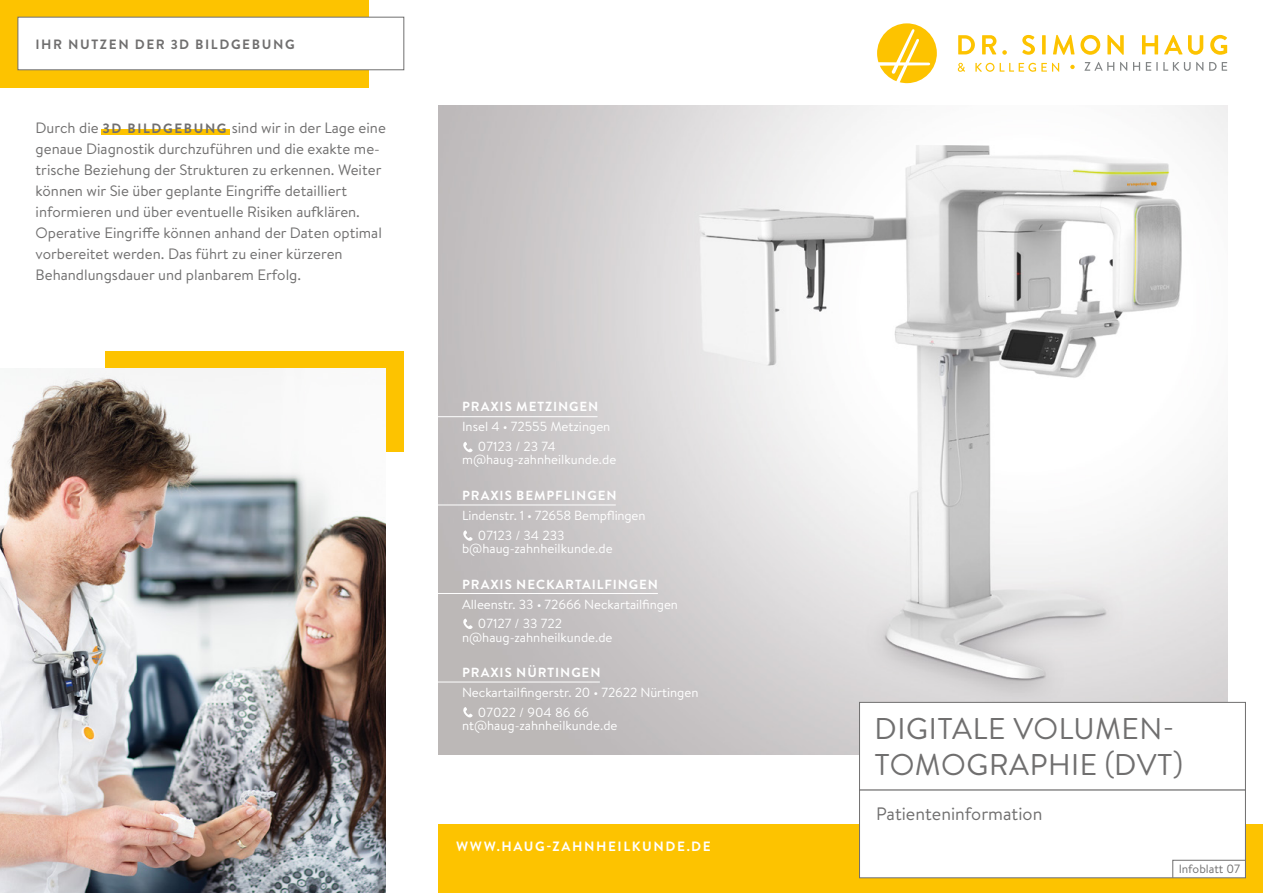
<style>
.page{position:relative;width:1263px;height:893px;background:#fff}
.page>*{position:absolute;margin:0;border:0;box-sizing:border-box;transform-origin:0 0}
.t1{font:30px/36px "Brandon Text";letter-spacing:.02em;color:#706f6f}
.t2{font:18px "Brandon Text";color:#706f6f}
.t3{font:15px/21px "Brandon Text";color:#706f6f}
.t4{font:700 13.5px "Brandon Grotesque";letter-spacing:.12em;color:#fff}
.t5{font:700 13.5px "Brandon Grotesque";letter-spacing:.12em;color:#706f6f}
.t6{font:13.2px/19.8px "Brandon Text";color:#fff}
.t7{font:700 13.2px "Brandon Grotesque";letter-spacing:.07em;color:#fff}
.t8{font:12px "Brandon Text";color:#706f6f}
.s1{font-weight:700;font-size:13.5px}
</style>
<div class="page">
<img style="left:438px;top:105px;width:790px;height:649px">
<div style="left:101px;top:129px;width:129px;height:6px;background:#fdc300"></div>
<div style="left:0;top:0;width:368px;height:87px;background:#fdc300"></div>
<div style="left:105px;top:351px;width:298px;height:101px;background:#fdc300"></div>
<div style="left:438px;top:825px;width:825px;height:68px;background:#fdc300"></div>
<div style="left:859px;top:702px;width:386px;height:88px;background:#fff"></div>
<div style="left:859px;top:702px;width:387px;height:88px;border:1px solid #706f6f"></div>
<div style="left:859px;top:790px;width:386px;height:88px;background:#fff"></div>
<div style="left:859px;top:790px;width:387px;height:88px;border:1px solid #706f6f"></div>
<div style="left:18px;top:17px;width:386px;height:53px;background:#fff"></div>
<div style="left:18px;top:17px;width:386px;height:53px;border:1px solid #706f6f"></div>
<svg style="left:1172px;top:859px;width:74px;height:19px"></svg>
<svg style="left:1002px;top:50px;width:5px;height:5px"></svg>
<svg style="left:1084px;top:62px;width:30px;height:9px"></svg>
<svg style="left:1120px;top:62px;width:7px;height:9px"></svg>
<svg style="left:1133px;top:62px;width:7px;height:9px"></svg>
<svg style="left:1146px;top:62px;width:44px;height:9px"></svg>
<svg style="left:1196px;top:62px;width:7px;height:9px"></svg>
<svg style="left:1209px;top:62px;width:7px;height:9px"></svg>
<svg style="left:1222px;top:62px;width:5px;height:9px"></svg>
<svg style="left:958px;top:35px;width:17px;height:19px"></svg>
<svg style="left:982px;top:35px;width:14px;height:19px"></svg>
<svg style="left:1022px;top:35px;width:13px;height:20px"></svg>
<svg style="left:1042px;top:35px;width:4px;height:19px"></svg>
<svg style="left:1053px;top:35px;width:21px;height:20px"></svg>
<svg style="left:1080px;top:35px;width:20px;height:20px"></svg>
<svg style="left:1107px;top:35px;width:17px;height:20px"></svg>
<svg style="left:1142px;top:35px;width:16px;height:19px"></svg>
<svg style="left:1164px;top:35px;width:18px;height:19px"></svg>
<svg style="left:1188px;top:35px;width:15px;height:20px"></svg>
<svg style="left:1210px;top:35px;width:17px;height:20px"></svg>
<svg style="left:877px;top:23px;width:60px;height:60px"></svg>
<svg style="left:958px;top:63px;width:7px;height:9px"></svg>
<svg style="left:975px;top:63px;width:19px;height:9px"></svg>
<svg style="left:1000px;top:63px;width:59px;height:9px"></svg>
<svg style="left:1070px;top:65px;width:5px;height:4px"></svg>
<img style="left:0;top:368px;width:386px;height:525px">
<svg style="left:463px;top:618px;width:10px;height:11px"></svg>
<hr style="left:419px;top:593px;width:239px;height:1px;background:#fff">
<svg style="left:463px;top:707px;width:10px;height:10px"></svg>
<hr style="left:419px;top:682px;width:181px;height:1px;background:#fff">
<hr style="left:419px;top:416px;width:178px;height:1px;background:#fff">
<svg style="left:463px;top:442px;width:10px;height:10px"></svg>
<hr style="left:419px;top:505px;width:197px;height:1px;background:#fff">
<svg style="left:463px;top:530px;width:10px;height:11px"></svg>
<p class="t5" style="left:35px;top:35px;width:261px">IHR NUTZEN DER 3D BILDGEBUNG</p>
<p class="t3" style="left:36px;top:117px;width:352px">Durch die <span class="s1">3D BILDGEBUNG</span> sind wir in der Lage eine genaue Diagnostik durchzuführen und die exakte me&shy;trische Beziehung der Strukturen zu erkennen. Weiter können wir Sie über geplante Eingriffe detailliert informieren und über eventuelle Risiken aufklären.<br>Operative Eingriffe können anhand der Daten optimal vorbereitet werden. Das führt zu einer kürzeren Behandlungsdauer und planbarem Erfolg.</p>
<p class="t7" style="left:462px;top:398px;width:138px">PRAXIS METZINGEN</p>
<p class="t6" style="left:478px;top:416px;width:134px;text-indent:-16px">Insel 4 • 72555 Metzingen<br>07123 / 23 74</p>
<p class="t6" style="left:462px;top:449px;width:156px">m@haug-zahnheilkunde.de</p>
<p class="t7" style="left:462px;top:486px;width:156px">PRAXIS BEMPFLINGEN</p>
<p class="t6" style="left:478px;top:505px;width:169px;text-indent:-16px">Lindenstr. 1 • 72658 Bempflingen<br>07123 / 34 233</p>
<p class="t6" style="left:462px;top:538px;width:152px">b@haug-zahnheilkunde.de</p>
<p class="t7" style="left:462px;top:575px;width:197px">PRAXIS NECKARTAILFINGEN</p>
<p class="t6" style="left:478px;top:594px;width:202px;text-indent:-16px">Alleenstr. 33 • 72666 Neckartailfingen<br>07127 / 33 722</p>
<p class="t6" style="left:462px;top:627px;width:152px">n@haug-zahnheilkunde.de</p>
<p class="t7" style="left:462px;top:663px;width:140px">PRAXIS NÜRTINGEN</p>
<p class="t6" style="left:478px;top:682px;width:222px;text-indent:-16px">Neckartailfingerstr. 20 • 72622 Nürtingen<br>07022 / 904 86 66</p>
<p class="t6" style="left:462px;top:715px;width:157px">nt@haug-zahnheilkunde.de</p>
<p class="t4" style="left:456px;top:837px;width:256px">WWW.HAUG-ZAHNHEILKUNDE.DE</p>
<h1 class="t1" style="left:874px;top:709px;width:310px">DIGITALE VOLUMEN-<br>TOMOGRAPHIE (DVT)</h1>
<p class="t2" style="left:876px;top:801px;width:168px">Patienteninformation</p>
<p class="t8" style="left:1179px;top:861px;width:63px">Infoblatt 07</p>
</div>
